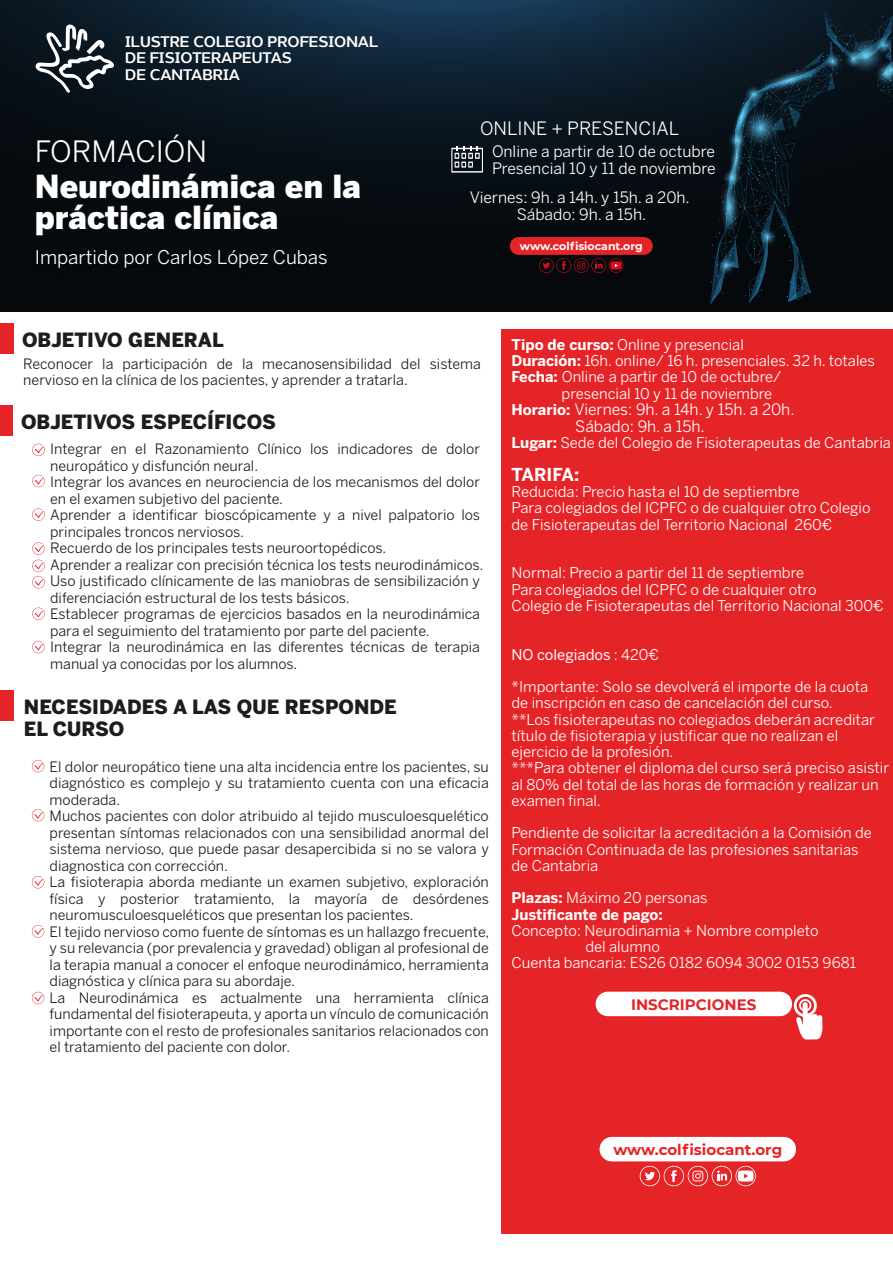
<style>
.page{position:relative;width:893px;height:1263px;background:#fff}
.page>*{position:absolute;margin:0;border:0;box-sizing:border-box;transform-origin:0 0}
.t1{font:900 31.5px/30.9px "Benton Sans";color:#fff}
.t2{font:29.25px "Benton Sans";color:#fff}
.t3{font:900 19.5px/21.9px "Benton Sans";color:#1d1d1b}
.t4{font:18.75px "Benton Sans";color:#fff}
.t5{font:18.3px "Benton Sans";color:#fff}
.t6{font:700 17.7px "Benton Sans";color:#fff}
.t7{font:15.6px/16.6px "Benton Sans";color:#fff}
.t8{font:700 15px "Montserrat";color:#e52428}
.t9{font:14.7px/16.2px "Benton Sans";color:#fff}
.t10{font:600 14.7px/16.6px "Without Sans";color:#fff}
.t11{font:700 14.7px/16.2px "Benton Sans";color:#fff}
.t12{font:14.7px "Benton Sans";color:#fff}
.t13{font:14.25px/16.5px "Benton Sans";color:#1d1d1b}
.t14{font:700 10.95px "Montserrat";color:#fff}
.s1{font-weight:700}
.s2{font-weight:700;font-size:14.7px}
.s3{font-style:inherit}
.s4{font-weight:400}
</style>
<div class="page">
<div style="left:502px;top:329px;width:391px;height:904px;background:#e52428"></div>
<svg style="left:0;top:0;width:893px;height:311px;background:#09151f"></svg>
<svg style="left:36px;top:25px;width:78px;height:68px"></svg>
<svg style="left:32px;top:475px;width:13px;height:13px"></svg>
<svg style="left:32px;top:508px;width:13px;height:13px"></svg>
<svg style="left:32px;top:444px;width:13px;height:13px"></svg>
<div style="left:0;top:690px;width:14px;height:31px;background:#e52428"></div>
<div style="left:0;top:323px;width:14px;height:30px;background:#e52428"></div>
<svg style="left:640px;top:1166px;width:116px;height:20px"></svg>
<div style="left:600px;top:1137px;width:196px;height:24px;background:#fff;border-radius:12px"></div>
<div style="left:596px;top:992px;width:196px;height:24px;background:#fff;border-radius:12px"></div>
<div style="left:794px;top:994px;width:23px;height:23px;border:3px solid #fff;border-radius:50%"></div>
<div style="left:799px;top:999px;width:12px;height:12px;border:2px solid #fff;border-radius:50%"></div>
<svg style="left:796px;top:1002px;width:26px;height:37px"></svg>
<svg style="left:31px;top:760px;width:14px;height:13px"></svg>
<svg style="left:31px;top:809px;width:14px;height:13px"></svg>
<svg style="left:31px;top:876px;width:14px;height:13px"></svg>
<svg style="left:31px;top:925px;width:14px;height:13px"></svg>
<svg style="left:31px;top:992px;width:14px;height:13px"></svg>
<div style="left:0;top:405px;width:13px;height:30px;background:#e52428"></div>
<svg style="left:32px;top:607px;width:13px;height:13px"></svg>
<svg style="left:32px;top:542px;width:13px;height:47px"></svg>
<svg style="left:32px;top:641px;width:13px;height:13px"></svg>
<svg style="left:710px;top:12px;width:183px;height:294px;background:#0a1821"></svg>
<svg style="left:719px;top:177px;width:21px;height:60px"></svg>
<div style="left:30px;top:243px;width:303px;height:50px;background:#05090c"></div>
<svg style="left:539px;top:258px;width:84px;height:15px"></svg>
<div style="left:510px;top:237px;width:143px;height:18px;background:#e52428;border-radius:9px"></div>
<svg style="left:451px;top:146px;width:32px;height:27px"></svg>
<div style="left:27px;top:127px;width:188px;height:80px;background:#060b10"></div>
<p class="t10" style="left:125px;top:33px;width:255px">ILUSTRE COLEGIO PROFESIONAL<br>DE FISIOTERAPEUTAS<br>DE CANTABRIA</p>
<h2 class="t2" style="left:35px;top:134px;width:174px">FORMACIÓN</h2>
<h1 class="t1" style="left:35px;top:170px;width:328px">Neurodinámica en la práctica clínica</h1>
<h3 class="t4" style="left:35px;top:246px;width:294px">Impartido por Carlos López Cubas</h3>
<p class="t5" style="left:480px;top:117px;width:201px">ONLINE + PRESENCIAL</p>
<p class="t7" style="left:492px;top:143px;width:225px">Online a partir de 10 de octubre<br>Presencial 10 y 11 de noviembre</p>
<p class="t7" style="left:470px;top:189px;width:222px;text-align:center">Viernes: 9h. a 14h. y 15h. a 20h.<br>Sábado: 9h. a 15h.</p>
<p class="t14" style="left:520px;top:238px;width:124px">www.colfisiocant.org</p>
<h3 class="t3" style="left:22px;top:329px;width:203px">OBJETIVO GENERAL</h3>
<p class="t13" style="left:23px;top:355px;width:459px">Reconocer la participación de la mecanosensibilidad del sistema nervioso en la clínica de los pacientes, y aprender a tratarla.</p>
<h3 class="t3" style="left:21px;top:411px;width:256px">OBJETIVOS ESPECÍFICOS</h3>
<p class="t13" style="left:50px;top:440px;width:435px">Integrar en el Razonamiento Clínico los indicadores de dolor neuropático y disfunción neural.<br>Integrar los avances en neurociencia de los mecanismos del dolor en el examen subjetivo del paciente.<br>Aprender a identificar bioscópicamente y a nivel palpatorio los principales troncos nerviosos.<br>Recuerdo de los principales tests neuroortopédicos.<br>Aprender a realizar con precisión técnica los tests neurodinámicos.<br>Uso justificado clínicamente de las maniobras de sensibilización y diferenciación estructural de los tests básicos.<br>Establecer programas de ejercicios basados en la neurodinámica para el seguimiento del tratamiento por parte del paciente.<br>Integrar la neurodinámica en las diferentes técnicas de terapia manual ya conocidas por los alumnos.</p>
<h3 class="t3" style="left:24px;top:695px;width:374px">NECESIDADES A LAS QUE RESPONDE<br>EL CURSO</h3>
<p class="t13" style="left:50px;top:758px;width:441px">El dolor neuropático tiene una alta incidencia entre los pacientes, su diagnóstico es complejo y su tratamiento cuenta con una eficacia moderada.<br>Muchos pacientes con dolor atribuido al tejido musculoesquelético presentan síntomas relacionados con una sensibilidad anormal del sistema nervioso, que puede pasar desapercibida si no se valora y diagnostica con corrección.<br>La fisioterapia aborda mediante un examen subjetivo, exploración física y posterior tratamiento, la mayoría de desórdenes neuromusculoesqueléticos que presentan los pacientes.<br>El tejido nervioso como fuente de síntomas es un hallazgo frecuente, y su relevancia (por prevalencia y gravedad) obligan al profesional de la terapia manual a conocer el enfoque neurodinámico, herramienta diagnóstica y clínica para su abordaje.<br>La Neurodinámica es actualmente una herramienta clínica fundamental del fisioterapeuta, y aporta un vínculo de comunicación importante con el resto de profesionales sanitarios relacionados con el tratamiento del paciente con dolor.</p>
<p class="t9" style="left:512px;top:336px;width:234px"><span class="s1">Tipo de curso:</span> Online y presencial</p>
<p class="t9" style="left:512px;top:352px;width:365px"><span class="s1">Duración:</span> 16h. online/ 16 h. presenciales. 32 h. totales</p>
<p class="t9" style="left:512px;top:369px;width:271px"><span class="s1">Fecha:</span> Online a partir de 10 de octubre/</p>
<p class="t9" style="left:562px;top:385px;width:212px">presencial 10 y 11 de noviembre</p>
<p class="t7" style="left:575px;top:401px;width:221px;text-indent:-64px"><span class="s2">Horario:</span> Viernes: 9h. a 14h. y 15h. a 20h.<br>Sábado: 9h. a 15h.</p>
<p class="t9" style="left:512px;top:435px;width:381px"><span class="s1">Lugar:</span> Sede del Colegio de Fisioterapeutas de Cantabria</p>
<p class="t6" style="left:512px;top:464px;width:69px">TARIFA:</p>
<p class="t9" style="left:512px;top:483px;width:361px">Reducida: Precio hasta el 10 de septiembre<br>Para colegiados del ICPFC o de cualquier otro Colegio de Fisioterapeutas del Territorio Nacional 260€</p>
<p class="t9" style="left:512px;top:565px;width:374px">Normal: Precio a partir del 11 de septiembre<br>Para colegiados del ICPFC o de cualquier otro<br>Colegio de Fisioterapeutas del Territorio Nacional 300€</p>
<p class="t12" style="left:512px;top:645px;width:149px">NO colegiados <span class="s3">: 420€</span></p>
<p class="t9" style="left:512px;top:678px;width:379px">*Importante: Solo se devolverá el importe de la cuota<br>de inscripción en caso de cancelación del curso.<br>**Los fisioterapeutas no colegiados deberán acreditar título de fisioterapia y justificar que no realizan el ejercicio de la profesión.<br>***Para obtener el diploma del curso será preciso asistir al 80% del total de las horas de formación y realizar un examen final.</p>
<p class="t9" style="left:512px;top:825px;width:362px">Pendiente de solicitar la acreditación a la Comisión de<br>Formación Continuada de las profesiones sanitarias de Cantabria</p>
<p class="t11" style="left:512px;top:890px;width:197px">Plazas: <span class="s4">Máximo 20 personas<br></span>Justificante de pago:</p>
<p class="t9" style="left:512px;top:922px;width:309px">Concepto: Neurodinamia + Nombre completo</p>
<p class="t9" style="left:585px;top:938px;width:76px">del alumno</p>
<p class="t9" style="left:512px;top:955px;width:346px">Cuenta bancaria: ES26 0182 6094 3002 0153 9681</p>
<p class="t8" style="left:631px;top:994px;width:127px">INSCRIPCIONES</p>
<p class="t8" style="left:613px;top:1139px;width:170px">www.colfisiocant.org</p>
</div>
